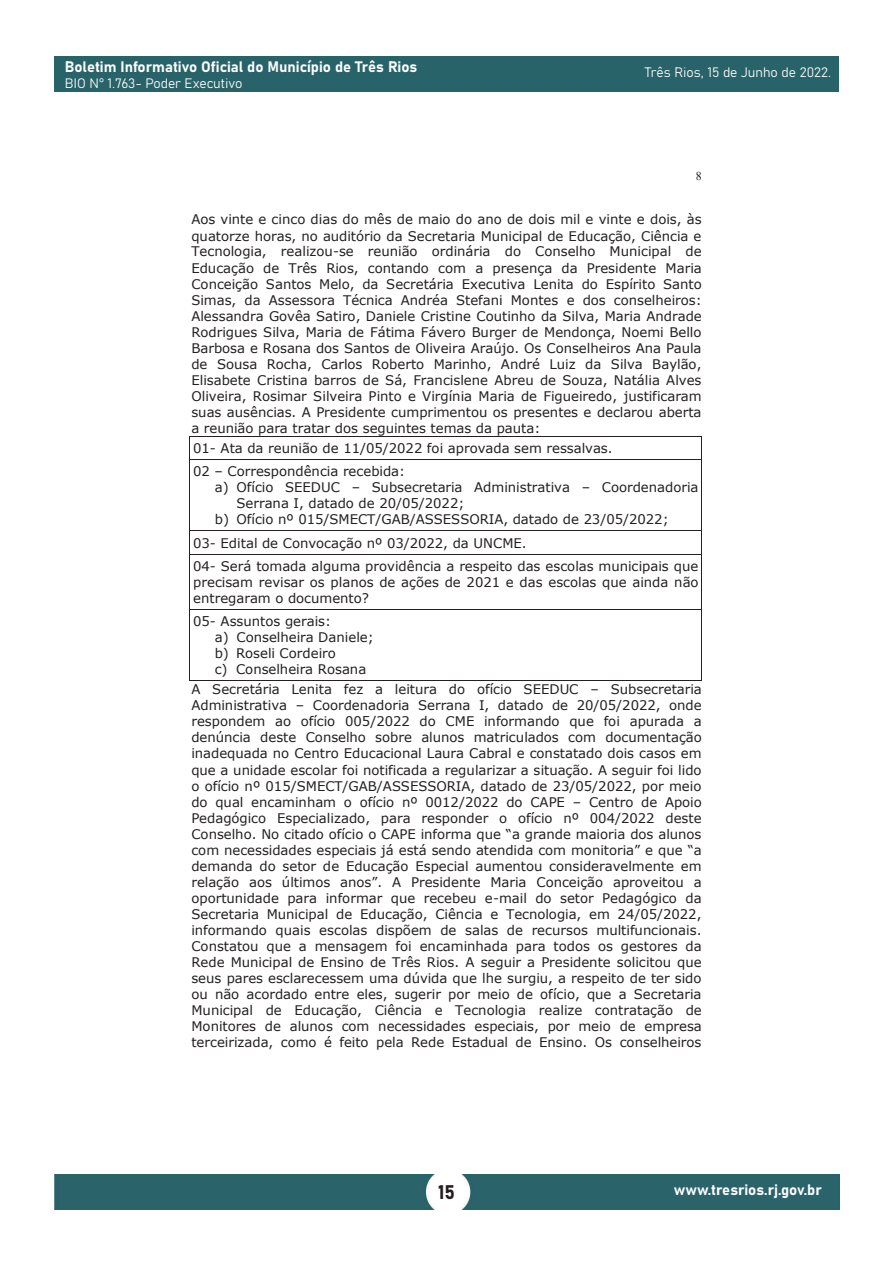
<style>
.page{position:relative;width:893px;height:1263px;background:#fff}
.page>*{position:absolute;margin:0;border:0;box-sizing:border-box;transform-origin:0 0}
.t1{font:19.5px "Bahnschrift";color:#231f20}
.t2{font:15px "Bahnschrift";color:#fcfcfc}
.t3{font:13.5px "Bahnschrift";color:#fcfcfc}
.t4{font:13.2px/16px "Verdana";color:#231f20}
.t5{font:12px "Times New Roman";color:#231f20}
</style>
<div class="page">
<div style="left:54px;top:56px;width:785px;height:35px;background:#29636a"></div>
<div style="left:54px;top:1175px;width:785px;height:35px;background:#2b636a"></div>
<hr style="left:190px;top:436px;width:512px;height:1px;background:#231f20">
<hr style="left:190px;top:459px;width:512px;height:1px;background:#231f20">
<hr style="left:190px;top:463px;width:1px;height:68px;background:#231f20">
<hr style="left:702px;top:463px;width:1px;height:68px;background:#231f20">
<hr style="left:190px;top:531px;width:512px;height:1px;background:#231f20">
<hr style="left:190px;top:554px;width:512px;height:1px;background:#231f20">
<hr style="left:190px;top:558px;width:1px;height:51px;background:#231f20">
<hr style="left:702px;top:558px;width:1px;height:51px;background:#231f20">
<hr style="left:190px;top:609px;width:512px;height:1px;background:#231f20">
<hr style="left:190px;top:613px;width:1px;height:68px;background:#231f20">
<hr style="left:190px;top:681px;width:512px;height:1px;background:#231f20">
<hr style="left:702px;top:613px;width:1px;height:68px;background:#231f20">
<p class="t2" style="left:65px;top:56px;width:354px">Boletim Informativo Oficial do Município de Três Rios</p>
<p class="t3" style="left:645px;top:62px;width:188px">Três Rios, 15 de Junho de 2022.</p>
<p class="t3" style="left:65px;top:73px;width:179px">BIO N° 1.763- Poder Executivo</p>
<p class="t5" style="left:696px;top:167px;width:7px">8</p>
<p class="t4" style="left:191px;top:211px;width:512px;text-align:justify">Aos vinte e cinco dias do mês de maio do ano de dois mil e vinte e dois, às quatorze horas, no auditório da Secretaria Municipal de Educação, Ciência e Tecnologia, realizou-se reunião ordinária do Conselho Municipal de Educação de Três Rios, contando com a presença da Presidente Maria Conceição Santos Melo, da Secretária Executiva Lenita do Espírito Santo Simas, da Assessora Técnica Andréa Stefani Montes e dos conselheiros:<br>Alessandra Govêa Satiro, Daniele Cristine Coutinho da Silva, Maria Andrade Rodrigues Silva, Maria de Fátima Fávero Burger de Mendonça, Noemi Bello Barbosa e Rosana dos Santos de Oliveira Araújo. Os Conselheiros Ana Paula de Sousa Rocha, Carlos Roberto Marinho, André Luiz da Silva Baylão, Elisabete Cristina barros de Sá, Francislene Abreu de Souza, Natália Alves Oliveira, Rosimar Silveira Pinto e Virgínia Maria de Figueiredo, justificaram suas ausências. A Presidente cumprimentou os presentes e declarou aberta a reunião para tratar dos seguintes temas da pauta:</p>
<p class="t4" style="left:193px;top:436px;width:421px;line-height:23.4px">01- Ata da reunião de 11/05/2022 foi aprovada sem ressalvas.<br>02 – Correspondência recebida:</p>
<p class="t4" style="left:215px;top:479px;width:485px">a) Ofício SEEDUC – Subsecretaria Administrativa – Coordenadoria</p>
<p class="t4" style="left:236px;top:495px;width:229px">Serrana I, datado de 20/05/2022;</p>
<p class="t4" style="left:215px;top:511px;width:455px">b) Ofício nº 015/SMECT/GAB/ASSESSORIA, datado de 23/05/2022;</p>
<p class="t4" style="left:193px;top:531px;width:506px;line-height:23.4px">03- Edital de Convocação nº 03/2022, da UNCME.<br>04- Será tomada alguma providência a respeito das escolas municipais que</p>
<p class="t4" style="left:193px;top:574px;width:507px">precisam revisar os planos de ações de 2021 e das escolas que ainda não entregaram o documento?</p>
<p class="t4" style="left:215px;top:613px;width:161px;text-indent:-21px">05- Assuntos gerais:<br>a) Conselheira Daniele; b) Roseli Cordeiro<br>c) Conselheira Rosana</p>
<p class="t4" style="left:191px;top:681px;width:512px;text-align:justify">A Secretária Lenita fez a leitura do ofício SEEDUC – Subsecretaria Administrativa – Coordenadoria Serrana I, datado de 20/05/2022, onde respondem ao ofício 005/2022 do CME informando que foi apurada a denúncia deste Conselho sobre alunos matriculados com documentação inadequada no Centro Educacional Laura Cabral e constatado dois casos em que a unidade escolar foi notificada a regularizar a situação. A seguir foi lido o ofício nº 015/SMECT/GAB/ASSESSORIA, datado de 23/05/2022, por meio do qual encaminham o ofício nº 0012/2022 do CAPE – Centro de Apoio Pedagógico Especializado, para responder o ofício nº 004/2022 deste Conselho. No citado ofício o CAPE informa que “a grande maioria dos alunos com necessidades especiais já está sendo atendida com monitoria” e que “a demanda do setor de Educação Especial aumentou consideravelmente em relação aos últimos anos”. A Presidente Maria Conceição aproveitou a oportunidade para informar que recebeu e-mail do setor Pedagógico da Secretaria Municipal de Educação, Ciência e Tecnologia, em 24/05/2022, informando quais escolas dispõem de salas de recursos multifuncionais.<br>Constatou que a mensagem foi encaminhada para todos os gestores da Rede Municipal de Ensino de Três Rios. A seguir a Presidente solicitou que seus pares esclarecessem uma dúvida que lhe surgiu, a respeito de ter sido ou não acordado entre eles, sugerir por meio de ofício, que a Secretaria Municipal de Educação, Ciência e Tecnologia realize contratação de Monitores de alunos com necessidades especiais, por meio de empresa terceirizada, como é feito pela Rede Estadual de Ensino. Os conselheiros</p>
<h1 class="t1" style="left:438px;top:1178px;width:19px">15</h1>
<p class="t2" style="left:674px;top:1178px;width:149px">www.tresrios.rj.gov.br</p>
</div>
